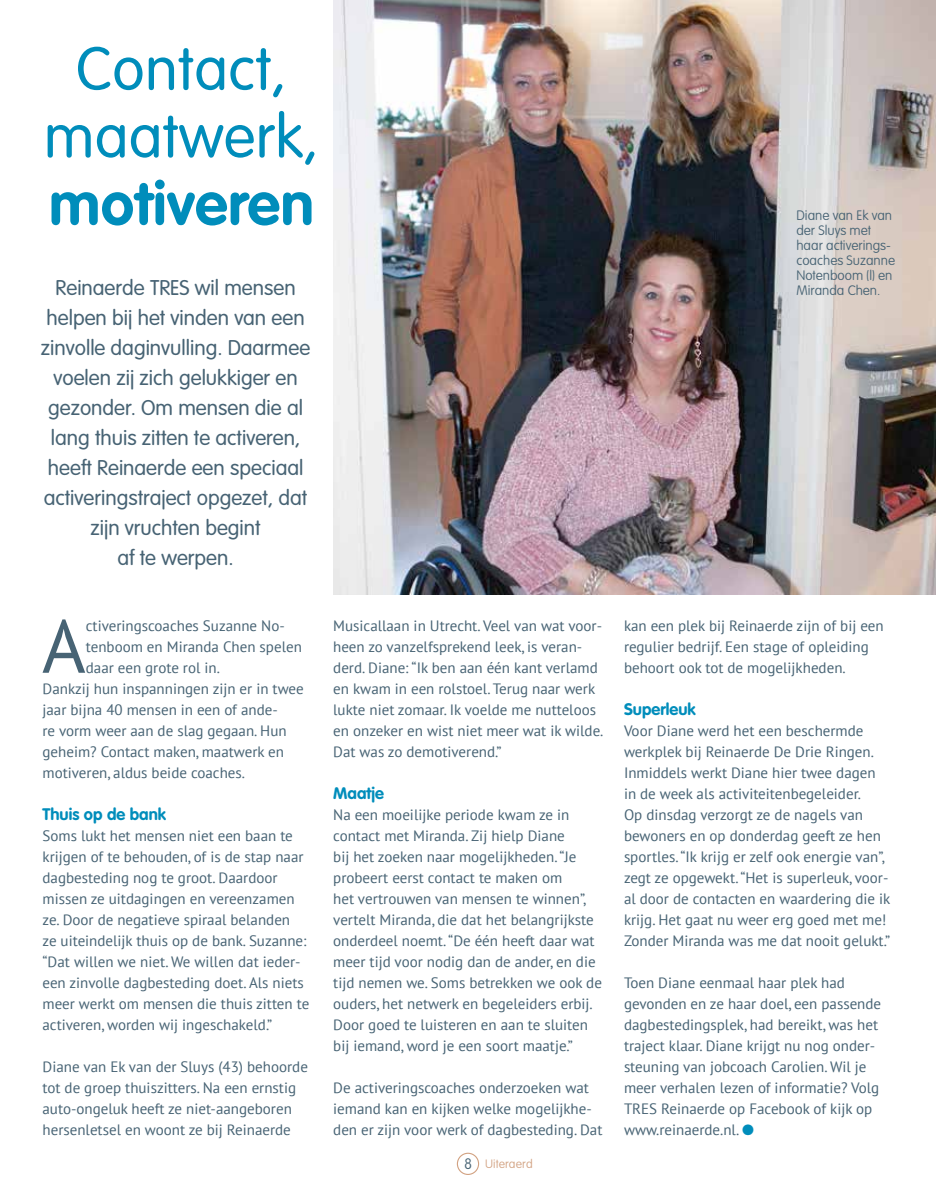
<style>
.page{position:relative;width:936px;height:1191px;background:#fff}
.page>*{position:absolute;margin:0;border:0;box-sizing:border-box;transform-origin:0 0}
.t1{font:75px "PT Sans";color:#476374}
.t2{font:300 60px/67.5px "VAG Rounded Std";letter-spacing:.01em;color:#008dbb;text-align:center}
.t3{font:700 60px "VAG Rounded Std";letter-spacing:.01em;color:#008dbb}
.t4{font:300 21px/30px "VAG Rounded Std";color:#476374;text-align:center}
.t5{font:700 16.5px "VAG Rounded Std";color:#008dbb}
.t6{font:15px/21px "PT Sans";color:#476374}
.t7{font:100 13.5px/15px "VAG Rounded Std";color:#476374}
.t8{font:100 12px "VAG Rounded Std";letter-spacing:.01em;color:#d2a282}
.s1{font-size:15px;color:#476374}
.s2{color:#008dbb}
</style>
<div class="page">
<img style="left:333px;top:0;width:602px;height:594px">
<div style="left:457px;top:1152px;width:22px;height:23px;border:1px solid #d2a282;border-radius:50%"></div>
<h2 class="t2" style="left:44px;top:37px;width:276px">Contact, maatwerk,</h2>
<h2 class="t3" style="left:49px;top:168px;width:266px">motiveren</h2>
<p class="t4" style="left:41px;top:273px;width:271px">Reinaerde TRES wil mensen helpen bij het vinden van een zinvolle daginvulling. Daarmee voelen zij zich gelukkiger en gezonder. Om mensen die al lang thuis zitten te activeren, heeft Reinaerde een speciaal activeringstraject opgezet, dat zijn vruchten begint<br>af te werpen.</p>
<h1 class="t1" style="left:42px;top:598px;width:45px">A</h1>
<p class="t6" style="left:86px;top:614px;width:200px">ctiveringscoaches Suzanne No-</p>
<p class="t6" style="left:86px;top:635px;width:217px">tenboom en Miranda Chen spelen</p>
<p class="t6" style="left:86px;top:656px;width:136px">daar een grote rol in.</p>
<p class="t6" style="left:43px;top:677px;width:262px">Dankzij hun inspanningen zijn er in twee</p>
<p class="t6" style="left:43px;top:698px;width:237px">jaar bijna 40 mensen in een of ande-</p>
<p class="t6" style="left:43px;top:719px;width:245px">re vorm weer aan de slag gegaan. Hun</p>
<p class="t6" style="left:43px;top:740px;width:243px">geheim? Contact maken, maatwerk en</p>
<p class="t6" style="left:43px;top:761px;width:204px">motiveren, aldus beide coaches.</p>
<p class="t5" style="left:43px;top:804px;width:125px">Thuis op de bank</p>
<p class="t6" style="left:43px;top:824px;width:268px">Soms lukt het mensen niet een baan te krijgen of te behouden, of is de stap naar dagbesteding nog te groot. Daardoor missen ze uitdagingen en vereenzamen ze. Door de negatieve spiraal belanden<br>ze uiteindelijk thuis op de bank. Suzanne: “Dat willen we niet. We willen dat ieder&shy;een zinvolle dagbesteding doet. Als niets meer werkt om mensen die thuis zitten te activeren, worden wij ingeschakeld.”</p>
<p class="t6" style="left:43px;top:1055px;width:267px">Diane van Ek van der Sluys (43) behoorde tot de groep thuiszitters. Na een ernstig auto-ongeluk heeft ze niet-aangeboren hersenletsel en woont ze bij Reinaerde</p>
<p class="t6" style="left:333px;top:614px;width:272px">Musicallaan in Utrecht. Veel van wat voor&shy;heen zo vanzelfsprekend leek, is veran&shy;derd. Diane: “Ik ben aan één kant verlamd en kwam in een rolstoel. Terug naar werk lukte niet zomaar. Ik voelde me nutteloos en onzeker en wist niet meer wat ik wilde.<br>Dat was zo demotiverend.”</p>
<p class="t5" style="left:333px;top:783px;width:52px">Maatje</p>
<p class="t6" style="left:333px;top:803px;width:270px">Na een moeilijke periode kwam ze in contact met Miranda. Zij hielp Diane<br>bij het zoeken naar mogelijkheden. “Je probeert eerst contact te maken om<br>het vertrouwen van mensen te winnen”, vertelt Miranda, die dat het belangrijkste onderdeel noemt. “De één heeft daar wat meer tijd voor nodig dan de ander, en die tijd nemen we. Soms betrekken we ook de ouders, het netwerk en begeleiders erbij.<br>Door goed te luisteren en aan te sluiten bij iemand, word je een soort maatje.”</p>
<p class="t6" style="left:333px;top:1076px;width:270px">De activeringscoaches onderzoeken wat iemand kan en kijken welke mogelijkhe&shy;den er zijn voor werk of dagbesteding. Dat</p>
<p class="t8" style="left:464px;top:1157px;width:70px"><span class="s1">8</span> Uiteraerd</p>
<p class="t7" style="left:796px;top:208px;width:100px">Diane van Ek van der Sluys met haar activerings&shy;coaches Suzanne<br>Notenboom (l) en<br>Miranda Chen.</p>
<p class="t6" style="left:624px;top:614px;width:261px">kan een plek bij Reinaerde zijn of bij een regulier bedrijf. Een stage of opleiding behoort ook tot de mogelijkheden.</p>
<p class="t5" style="left:624px;top:699px;width:73px">Superleuk</p>
<p class="t6" style="left:624px;top:719px;width:268px">Voor Diane werd het een beschermde werkplek bij Reinaerde De Drie Ringen.<br>Inmiddels werkt Diane hier twee dagen in de week als activiteitenbegeleider.<br>Op dinsdag verzorgt ze de nagels van bewoners en op donderdag geeft ze hen sportles. “Ik krijg er zelf ook energie van”, zegt ze opgewekt. “Het is superleuk, voor&shy;al door de contacten en waardering die ik krijg. Het gaat nu weer erg goed met me!<br>Zonder Miranda was me dat nooit gelukt.”</p>
<p class="t6" style="left:624px;top:971px;width:259px">Toen Diane eenmaal haar plek had gevonden en ze haar doel, een passende dagbestedingsplek, had bereikt, was het traject klaar. Diane krijgt nu nog onder&shy;steuning van jobcoach Carolien. Wil je meer verhalen lezen of informatie? Volg TRES Reinaerde op Facebook of kijk op www.reinaerde.nl. <span class="s2">●</span></p>
</div>
